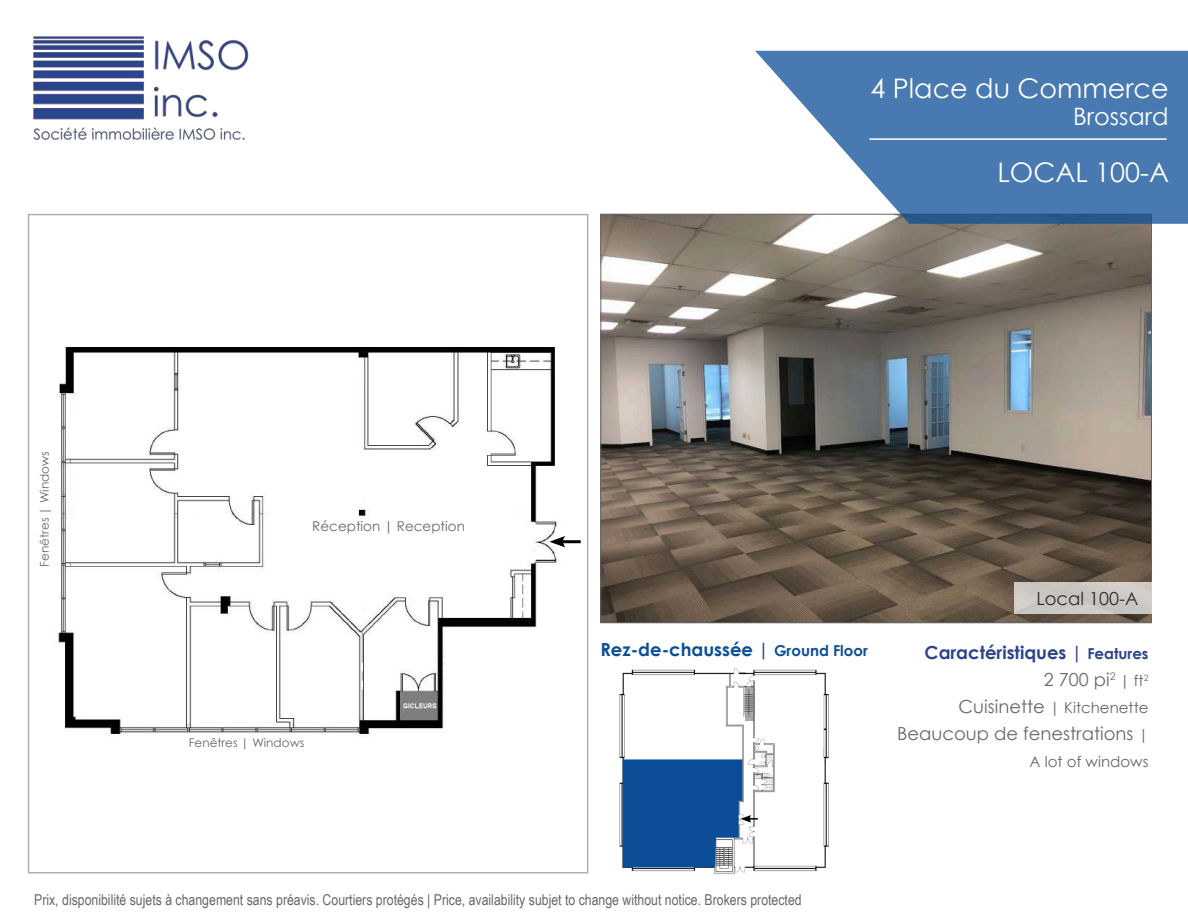
<style>
.page{position:relative;width:1188px;height:918px;background:#fff}
.page>*{position:absolute;margin:0;border:0;box-sizing:border-box;transform-origin:0 0}
.t1{font:27px "Century Gothic";color:#fff}
.t2{font:24px "Century Gothic";color:#fff}
.t3{font:700 18px/27px "Century Gothic";color:#2c448b;text-align:right}
.t4{font:700 18px "Century Gothic";color:#0b4e97}
.t5{font:18px "Century Gothic";color:#656969}
.t6{font:18px "Century Gothic";color:#231f20}
.t7{font:15px "Arial Narrow";color:#656969}
.t8{font:15px "Century Gothic";color:#656969}
.t9{font:13.5px "Century Gothic";color:#656969}
.t10{font:12px "Century Gothic";color:#656969}
.s1{font-size:15px}
.s2{font-weight:400;color:#656969}
.s3{font-weight:400;font-size:15px;color:#656969}
.s4{font-size:18px}
</style>
<div class="page">
<img style="left:33px;top:36px;width:216px;height:104px">
<img style="left:602px;top:216px;width:548px;height:405px">
<div style="left:1014px;top:583px;width:138px;height:31px;background:#cbc7c3"></div>
<img style="left:58px;top:347px;width:512px;height:389px">
<hr style="left:560px;top:540px;width:21px;height:3px;background:#000">
<svg style="left:549px;top:536px;width:17px;height:12px"></svg>
<img style="left:619px;top:668px;width:210px;height:206px">
<svg style="left:745px;top:686px;width:9px;height:34px"></svg>
<svg style="left:623px;top:759px;width:135px;height:108px"></svg>
<svg style="left:755px;top:51px;width:433px;height:173px;fill:#487ab1"></svg>
<hr style="left:869px;top:138px;width:298px;height:2px;background:#fff">
<p class="t10" style="left:36px;top:567px;width:117px;rotate:-90deg">Fenêtres | Windows</p>
<p class="t9" style="left:312px;top:516px;width:154px">Réception | Reception</p>
<p class="t10" style="left:189px;top:734px;width:117px">Fenêtres | Windows</p>
<h1 class="t1" style="left:870px;top:69px;width:300px">4 Place du Commerce</h1>
<h2 class="t2" style="left:1073px;top:99px;width:97px">Brossard</h2>
<h1 class="t1" style="left:997px;top:153px;width:173px">LOCAL 100-A</h1>
<p class="t4" style="left:600px;top:636px;width:269px">Rez-de-chaussée | <span class="s1">Ground Floor</span></p>
<p class="t6" style="left:1037px;top:586px;width:103px">Local 100-A</p>
<p class="t3" style="left:925px;top:638px;width:225px">Caractéristiques | <span class="s1">Features<br></span><span class="s2">2 700 pi</span><sup>2</sup> <span class="s3">| ft</span><sup>2</sup></p>
<p class="t8" style="left:959px;top:697px;width:191px"><span class="s4">Cuisinette</span> | Kitchenette</p>
<p class="t5" style="left:897px;top:721px;width:253px">Beaucoup de fenestrations <span class="s1">|</span></p>
<p class="t8" style="left:1030px;top:751px;width:121px">A lot of windows</p>
<p class="t7" style="left:34px;top:889px;width:769px">Prix, disponibilité sujets à changement sans préavis. Courtiers protégés | Price, availability subjet to change without notice. Brokers protected</p>
</div>
